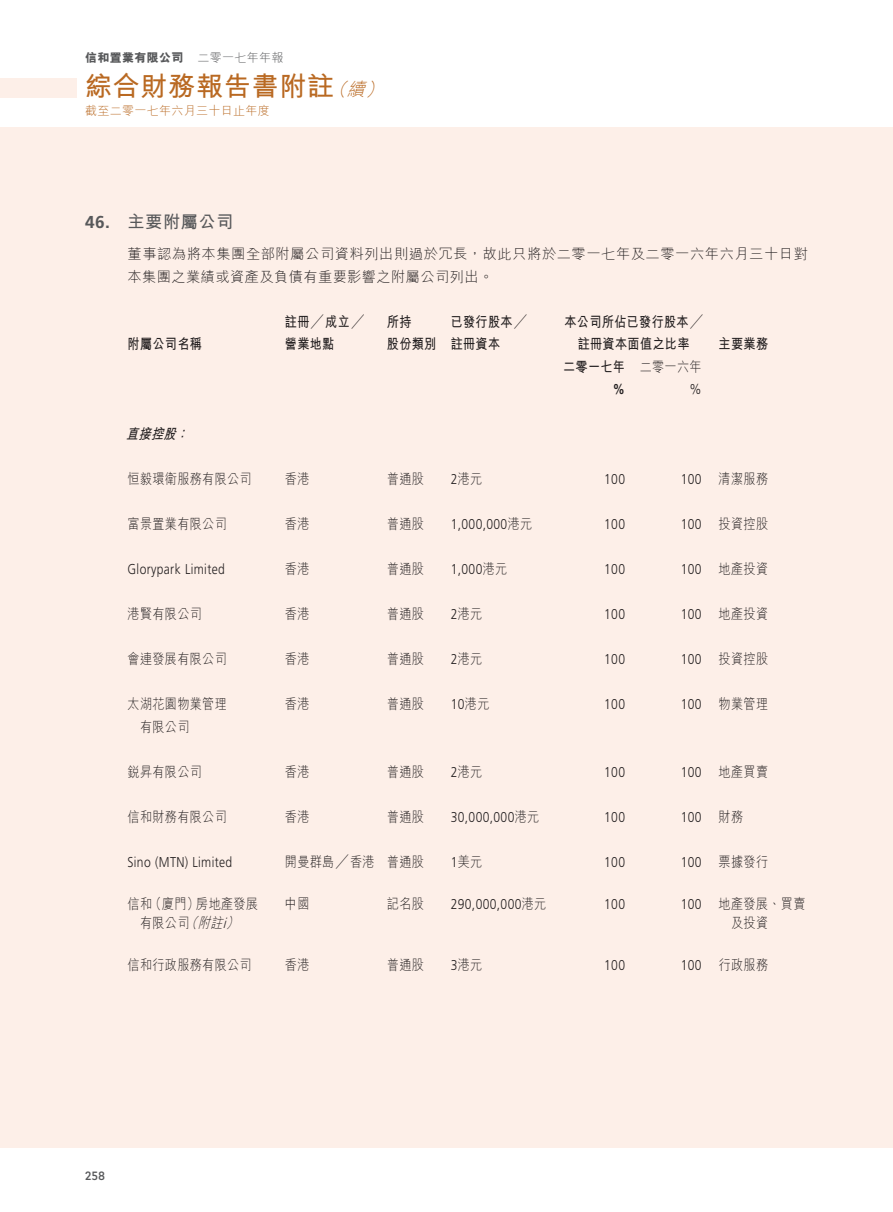
<style>
.page{position:relative;width:893px;height:1212px;background:#fff}
.page>*{position:absolute;margin:0;border:0;box-sizing:border-box;transform-origin:0 0}
.t1{font:700 27px "M Hei HK";letter-spacing:.03em;color:#b96922}
.t2{font:700 17.25px "M Hei HK";letter-spacing:.03em;color:#57585a}
.t3{font:300 14.25px/19.5px "M Hei HK";letter-spacing:.03em;color:#231f20;text-align:center;scale:.85 1}
.t4{font:300 14.25px "Frutiger LT Std";letter-spacing:.03em;color:#231f20;scale:.85 1}
.t5{font:300 14.25px/22.5px "M Hei HK";letter-spacing:.03em;color:#231f20}
.t6{font:700 14.25px/22.5px "M Hei HK";letter-spacing:.03em;color:#231f20;scale:.85 1}
.t7{font:italic 700 14.25px "M Hei HK";color:#231f20;scale:.85 1}
.t8{font:700 14.25px "Frutiger LT Std";color:#231f20;scale:.85 1}
.t9{font:300 12px "M Hei HK";letter-spacing:.03em;color:#b96922}
.t10{font:800 12px "M Hei HK";letter-spacing:.03em;color:#57585a}
.t11{font:12px "BNPP Sans";color:#57585a}
.s1{font-weight:300}
.s2{font-weight:300;font-style:italic;font-size:18px}
.s3{font-family:"Frutiger LT Std"}
.s4{font-family:"M Hei HK"}
.s5{font-style:italic}
.s6{font-family:"Frutiger LT Std";font-style:italic}
</style>
<div class="page">
<div style="left:0;top:128px;width:893px;height:1020px;background:#fdefe8"></div>
<div style="left:0;top:79px;width:77px;height:19px;background:#fdefe8"></div>
<p class="t10" style="left:85px;top:49px;width:200px">信和置業有限公司 <span class="s1">二零一七年年報</span></p>
<h1 class="t1" style="left:85px;top:67px;width:306px">綜合財務報告書附註<span class="s2">（續）</span></h1>
<p class="t9" style="left:85px;top:102px;width:186px">截至二零一七年六月三十日止年度</p>
<p class="t2" style="left:85px;top:209px;width:150px"><span class="s3">46.</span> 主要附屬公司</p>
<p class="t5" style="left:128px;top:242px;width:682px">董事認為將本集團全部附屬公司資料列出則過於冗長，故此只將於二零一七年及二零一六年六月三十日對本集團之業績或資產及負債有重要影響之附屬公司列出。</p>
<p class="t6" style="left:128px;top:331px;width:89px">附屬公司名稱</p>
<p class="t6" style="left:285px;top:309px;width:94px">註冊╱成立╱營業地點</p>
<p class="t6" style="left:387px;top:309px;width:60px">所持<br>股份類別</p>
<p class="t6" style="left:451px;top:309px;width:91px">已發行股本╱註冊資本</p>
<p class="t6" style="left:564px;top:309px;width:164px;text-align:center">本公司所佔已發行股本╱註冊資本面值之比率</p>
<p class="t6" style="left:563px;top:354px;width:164px">二零一七年 <span class="s1">二零一六年</span></p>
<p class="t8" style="left:613px;top:381px;width:16px">%</p>
<p class="t4" style="left:689px;top:381px;width:16px">%</p>
<p class="t6" style="left:719px;top:331px;width:60px">主要業務</p>
<p class="t7" style="left:126px;top:423px;width:80px">直接控股：</p>
<p class="t3" style="left:128px;top:468px;width:148px">恒毅環衛服務有限公司</p>
<p class="t3" style="left:285px;top:468px;width:30px">香港</p>
<p class="t3" style="left:387px;top:468px;width:45px">普通股</p>
<p class="t3" style="left:451px;top:468px;width:39px"><span class="s3">2</span>港元</p>
<p class="t4" style="left:604px;top:471px;width:26px">100</p>
<p class="t3" style="left:681px;top:468px;width:104px"><span class="s3">100</span> 清潔服務</p>
<p class="t3" style="left:128px;top:513px;width:118px">富景置業有限公司</p>
<p class="t3" style="left:285px;top:513px;width:30px">香港</p>
<p class="t3" style="left:387px;top:513px;width:45px">普通股</p>
<p class="t4" style="left:451px;top:516px;width:97px">1,000,000<span class="s4">港元</span></p>
<p class="t4" style="left:604px;top:516px;width:26px">100</p>
<p class="t3" style="left:681px;top:513px;width:104px"><span class="s3">100</span> 投資控股</p>
<p class="t4" style="left:128px;top:561px;width:116px">Glorypark Limited</p>
<p class="t3" style="left:285px;top:558px;width:30px">香港</p>
<p class="t3" style="left:387px;top:558px;width:45px">普通股</p>
<p class="t4" style="left:451px;top:561px;width:68px">1,000<span class="s4">港元</span></p>
<p class="t4" style="left:604px;top:561px;width:26px">100</p>
<p class="t3" style="left:681px;top:558px;width:104px"><span class="s3">100</span> 地產投資</p>
<p class="t3" style="left:128px;top:603px;width:89px">港賢有限公司</p>
<p class="t3" style="left:285px;top:603px;width:30px">香港</p>
<p class="t3" style="left:387px;top:603px;width:45px">普通股</p>
<p class="t3" style="left:451px;top:603px;width:39px"><span class="s3">2</span>港元</p>
<p class="t4" style="left:604px;top:606px;width:26px">100</p>
<p class="t3" style="left:681px;top:603px;width:104px"><span class="s3">100</span> 地產投資</p>
<p class="t3" style="left:128px;top:648px;width:118px">會連發展有限公司</p>
<p class="t3" style="left:285px;top:648px;width:30px">香港</p>
<p class="t3" style="left:387px;top:648px;width:45px">普通股</p>
<p class="t3" style="left:451px;top:648px;width:39px"><span class="s3">2</span>港元</p>
<p class="t4" style="left:604px;top:651px;width:26px">100</p>
<p class="t3" style="left:681px;top:648px;width:104px"><span class="s3">100</span> 投資控股</p>
<p class="t3" style="left:128px;top:693px;width:118px">太湖花園物業管理</p>
<p class="t3" style="left:285px;top:693px;width:30px">香港</p>
<p class="t3" style="left:387px;top:693px;width:45px">普通股</p>
<p class="t4" style="left:451px;top:696px;width:47px">10<span class="s4">港元</span></p>
<p class="t4" style="left:604px;top:696px;width:26px">100</p>
<p class="t3" style="left:681px;top:693px;width:104px"><span class="s3">100</span> 物業管理</p>
<p class="t3" style="left:128px;top:716px;width:74px">　有限公司</p>
<p class="t3" style="left:128px;top:761px;width:89px">銳昇有限公司</p>
<p class="t3" style="left:285px;top:761px;width:30px">香港</p>
<p class="t3" style="left:387px;top:761px;width:45px">普通股</p>
<p class="t3" style="left:451px;top:761px;width:39px"><span class="s3">2</span>港元</p>
<p class="t4" style="left:604px;top:764px;width:26px">100</p>
<p class="t3" style="left:681px;top:761px;width:104px"><span class="s3">100</span> 地產買賣</p>
<p class="t3" style="left:128px;top:806px;width:118px">信和財務有限公司</p>
<p class="t3" style="left:285px;top:806px;width:30px">香港</p>
<p class="t3" style="left:387px;top:806px;width:45px">普通股</p>
<p class="t4" style="left:451px;top:809px;width:106px">30,000,000<span class="s4">港元</span></p>
<p class="t4" style="left:604px;top:809px;width:26px">100</p>
<p class="t4" style="left:681px;top:809px;width:75px">100 <span class="s4">財務</span></p>
<p class="t4" style="left:128px;top:854px;width:125px">Sino (MTN) Limited</p>
<p class="t3" style="left:285px;top:851px;width:165px">開曼群島╱香港 普通股</p>
<p class="t3" style="left:451px;top:851px;width:39px"><span class="s3">1</span>美元</p>
<p class="t4" style="left:604px;top:854px;width:26px">100</p>
<p class="t3" style="left:681px;top:851px;width:104px"><span class="s3">100</span> 票據發行</p>
<p class="t3" style="left:128px;top:893px;width:155px">信和（廈門）房地產發展有限公司<span class="s5">（附註</span><span class="s6">i</span><span class="s5">）</span></p>
<p class="t3" style="left:285px;top:893px;width:30px">中國</p>
<p class="t3" style="left:387px;top:893px;width:45px">記名股</p>
<p class="t4" style="left:451px;top:896px;width:114px">290,000,000<span class="s4">港元</span></p>
<p class="t4" style="left:604px;top:896px;width:26px">100</p>
<p class="t3" style="left:731px;top:893px;width:89px;text-align:left;text-indent:-50px"><span class="s3">100</span> 地產發展、買賣及投資</p>
<p class="t3" style="left:128px;top:954px;width:148px">信和行政服務有限公司</p>
<p class="t3" style="left:285px;top:954px;width:30px">香港</p>
<p class="t3" style="left:387px;top:954px;width:45px">普通股</p>
<p class="t3" style="left:451px;top:954px;width:39px"><span class="s3">3</span>港元</p>
<p class="t4" style="left:604px;top:957px;width:26px">100</p>
<p class="t3" style="left:681px;top:954px;width:104px"><span class="s3">100</span> 行政服務</p>
<p class="t11" style="left:85px;top:1167px;width:21px">258</p>
</div>
